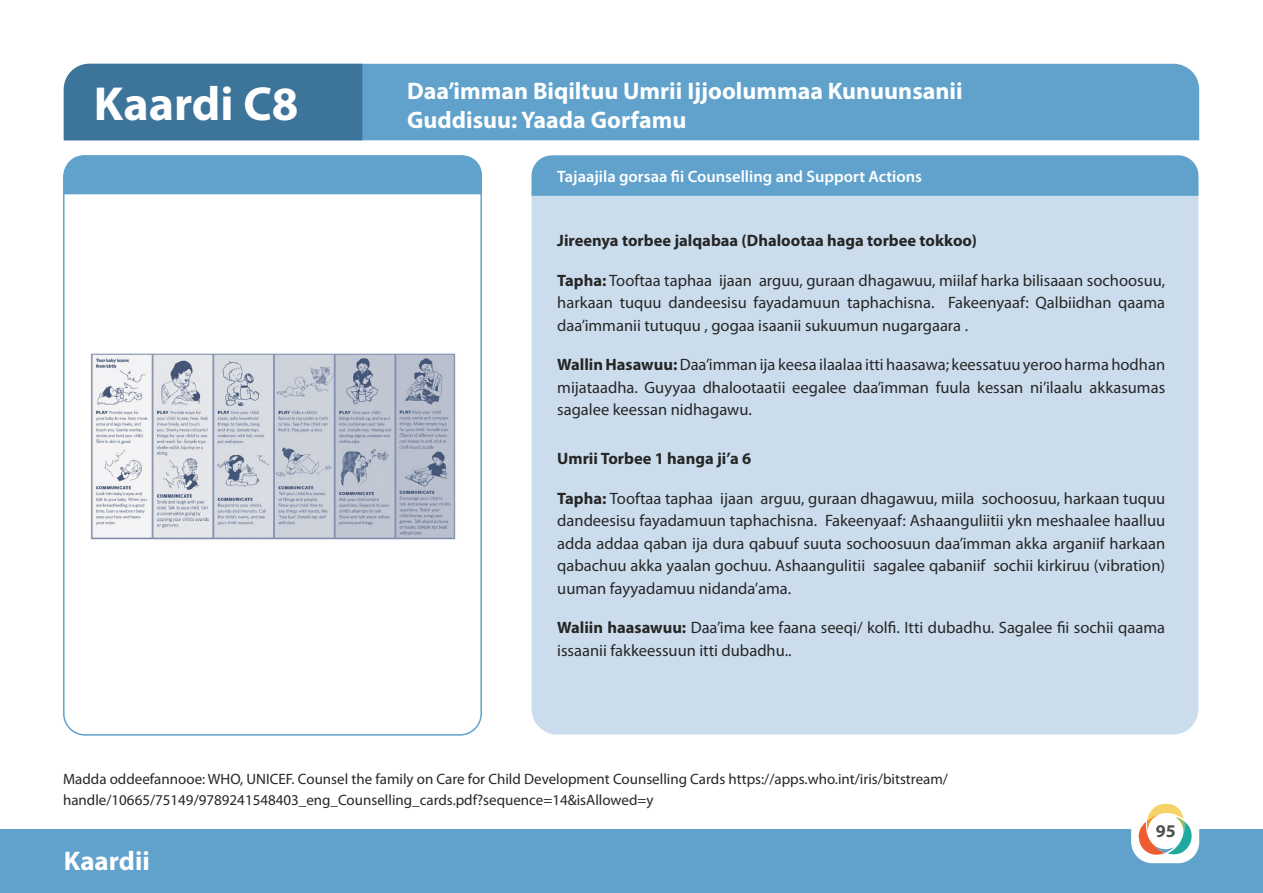
<style>
.page{position:relative;width:1263px;height:893px;background:#fff}
.page>*{position:absolute;margin:0;border:0;box-sizing:border-box;transform-origin:0 0}
.Titles{font:700 48px "Myriad Pro";color:#fff}
.t1{font:700 27px "Myriad Pro";color:#fff}
.Titles-2{font:700 24px/29.1px "Myriad Pro";color:#fff}
.t2{font:700 18px "Myriad Pro";color:#4f5151}
.Body{font:16.5px/22.5px "Myriad Pro";color:#262626;text-align:justify}
.Body-2{font:700 16.5px "Myriad Pro";color:#262626}
.Body-3{font:600 16.5px "Myriad Pro";color:#fff}
.Footnotes{font:15px/21px "Myriad Pro";color:#262626}
.s1{font-weight:700}
</style>
<div class="page">
<div style="left:0;top:829px;width:1263px;height:64px;background:#60a2cc"></div>
<div style="left:1131px;top:795px;width:68px;height:68px;background:#fff;border-radius:21px"></div>
<svg style="left:1138px;top:803px;width:54px;height:52px"></svg>
<img style="left:90px;top:353px;width:366px;height:187px">
<div style="left:531px;top:155px;width:667px;height:580px;background:#cbdded;border-radius:26px"></div>
<div style="left:64px;top:155px;width:418px;height:39px;background:#60a2cc"></div>
<div style="left:531px;top:155px;width:667px;height:41px;background:#60a2cc"></div>
<div style="left:362px;top:64px;width:837px;height:76px;background:#60a2cc"></div>
<div style="left:64px;top:64px;width:298px;height:76px;background:#3d7499"></div>
<p class="Titles" style="left:94px;top:73px;width:206px">Kaardi C8</p>
<p class="Titles-2" style="left:407px;top:76px;width:557px">Daa’imman Biqiltuu Umrii Ijjoolummaa Kunuunsanii<br>Guddisuu: Yaada Gorfamu</p>
<p class="Body-3" style="left:557px;top:166px;width:366px">Tajaajila gorsaa fii Counselling and Support Actions</p>
<p class="Body-2" style="left:557px;top:230px;width:421px">Jireenya torbee jalqabaa (Dhalootaa haga torbee tokkoo)</p>
<p class="Body" style="left:557px;top:269px;width:609px"><span class="s1">Tapha:</span> Tooftaa taphaa ijaan arguu, guraan dhagawuu, miilaf harka bilisaaan sochoosuu, harkaan tuquu dandeesisu fayadamuun taphachisna. Fakeenyaaf: Qalbiidhan qaama daa’immanii tutuquu , gogaa isaanii sukuumun nugargaara .</p>
<p class="Body" style="left:557px;top:353px;width:609px"><span class="s1">Wallin Hasawuu:</span> Daa’imman ija keesa ilaalaa itti haasawa; keessatuu yeroo harma hodhan mijataadha. Guyyaa dhalootaatii eegalee daa’imman fuula kessan ni’ilaalu akkasumas sagalee keessan nidhagawu.</p>
<p class="Body-2" style="left:557px;top:448px;width:196px">Umrii Torbee 1 hanga ji’a 6</p>
<p class="Body" style="left:557px;top:487px;width:609px"><span class="s1">Tapha:</span> Tooftaa taphaa ijaan arguu, guraan dhagawuu, miila sochoosuu, harkaan tuquu dandeesisu fayadamuun taphachisna. Fakeenyaaf: Ashaanguliitii ykn meshaalee haalluu adda addaa qaban ija dura qabuuf suuta sochoosuun daa’imman akka arganiif harkaan qabachuu akka yaalan gochuu. Ashaangulitii sagalee qabaniif sochii kirkiruu (vibration) uuman fayyadamuu nidanda’ama.</p>
<p class="Body" style="left:557px;top:616px;width:609px"><span class="s1">Waliin haasawuu:</span> Daa’ima kee faana seeqi/ kolfi. Itti dubadhu. Sagalee fii sochii qaama issaanii fakkeessuun itti dubadhu..</p>
<p class="Footnotes" style="left:63px;top:769px;width:886px">Madda oddeefannooe: WHO, UNICEF. Counsel the family on Care for Child Development Counselling Cards https://apps.who.int/iris/bitstream/ handle/10665/75149/9789241548403_eng_Counselling_cards.pdf?sequence=14&amp;isAllowed=y</p>
<h2 class="t1" style="left:64px;top:843px;width:88px">Kaardii</h2>
<p class="t2" style="left:1156px;top:819px;width:21px">95</p>
</div>
